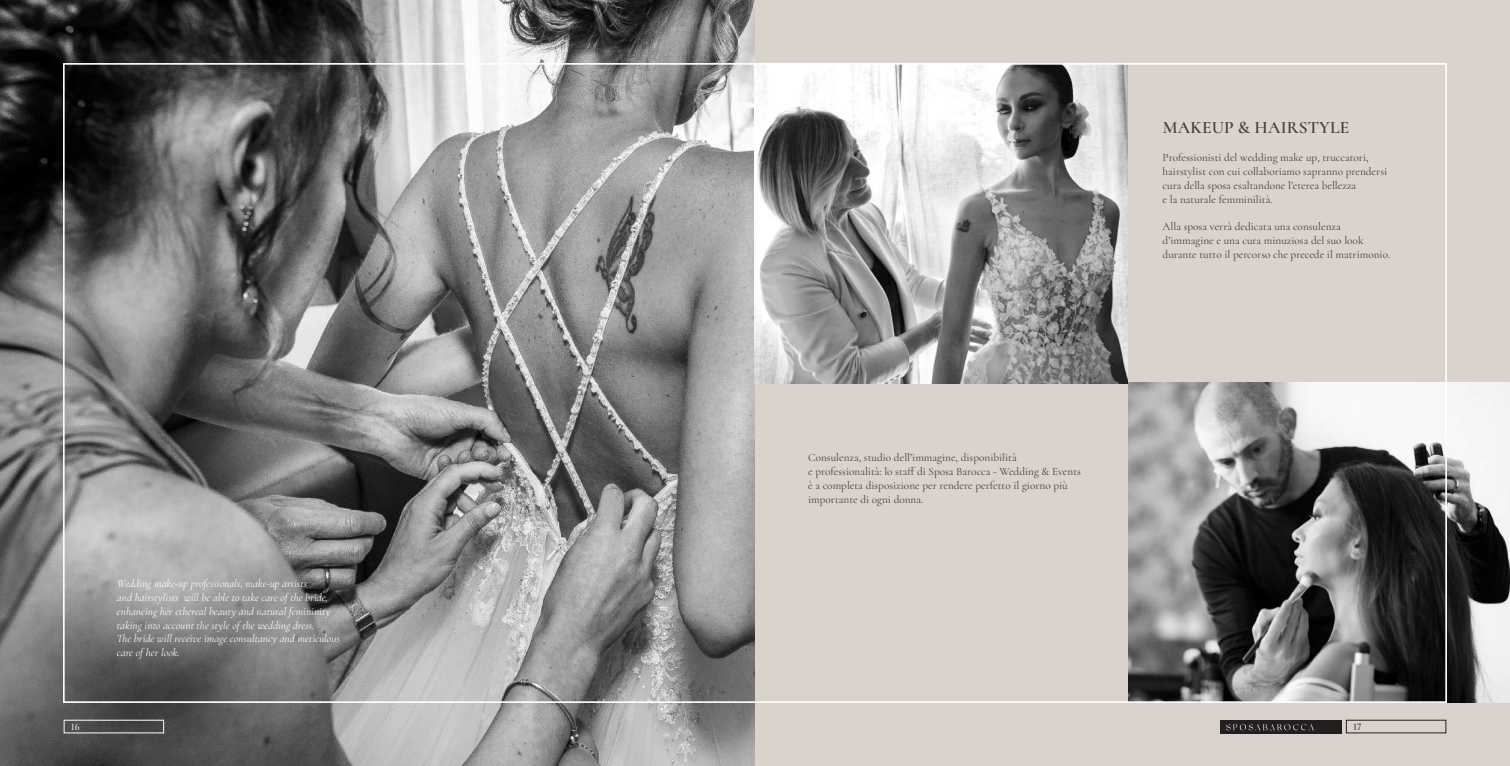
<style>
.page{position:relative;width:1510px;height:766px;background:#fff}
.page>*{position:absolute;margin:0;border:0;box-sizing:border-box;transform-origin:0 0}
.t1{font:600 17.5px "Cormorant";letter-spacing:.01em;color:#3e3e3f}
.t2{font:11.25px/13.8px "Cormorant";color:#3e3e3f}
.t3{font:italic 11.25px/13.8px "Cormorant";color:#fff}
.t4{font:500 10px "Cormorant";color:#fff}
.t5{font:500 10px "Cormorant";color:#231f20}
</style>
<div class="page">
<div style="left:755px;top:0;width:754px;height:765px;background:#d9d3cc"></div>
<img style="left:0;top:0;width:755px;height:765px">
<img style="left:755px;top:65px;width:372px;height:318px">
<img style="left:1128px;top:383px;width:381px;height:319px">
<div style="left:1220px;top:719px;width:121px;height:14px;background:#231f20"></div>
<div style="left:1346px;top:719px;width:100px;height:14px;border:1px solid #231f20"></div>
<svg style="left:1226px;top:724px;width:88px;height:6px"></svg>
<div style="left:64px;top:719px;width:100px;height:14px;border:1px solid #fff"></div>
<h1 class="t1" style="left:1162px;top:117px;width:188px">MAKEUP &amp; HAIRSTYLE</h1>
<p class="t3" style="left:117px;top:575px;width:224px">Wedding make-up professionals, make-up artists<br>and hairstylists will be able to take care of the bride, enhancing her ethereal beauty and natural femininity taking into account the style of the wedding dress.<br>The bride will receive image consultancy and meticulous care of her look.</p>
<p class="t2" style="left:808px;top:450px;width:274px">Consulenza, studio dell’immagine, disponibilità<br>e professionalità: lo staff di Sposa Barocca - Wedding &amp; Events è a completa disposizione per rendere perfetto il giorno più importante di ogni donna.</p>
<p class="t2" style="left:1162px;top:151px;width:226px">Professionisti del wedding make up, truccatori, hairstylist con cui collaboriamo sapranno prendersi cura della sposa esaltandone l’eterea bellezza<br>e la naturale femminilità.</p>
<p class="t2" style="left:1162px;top:219px;width:229px">Alla sposa verrà dedicata una consulenza d’immagine e una cura minuziosa del suo look durante tutto il percorso che precede il matrimonio.</p>
<p class="t4" style="left:71px;top:720px;width:10px">16</p>
<p class="t5" style="left:1353px;top:720px;width:10px">17</p>
</div>
